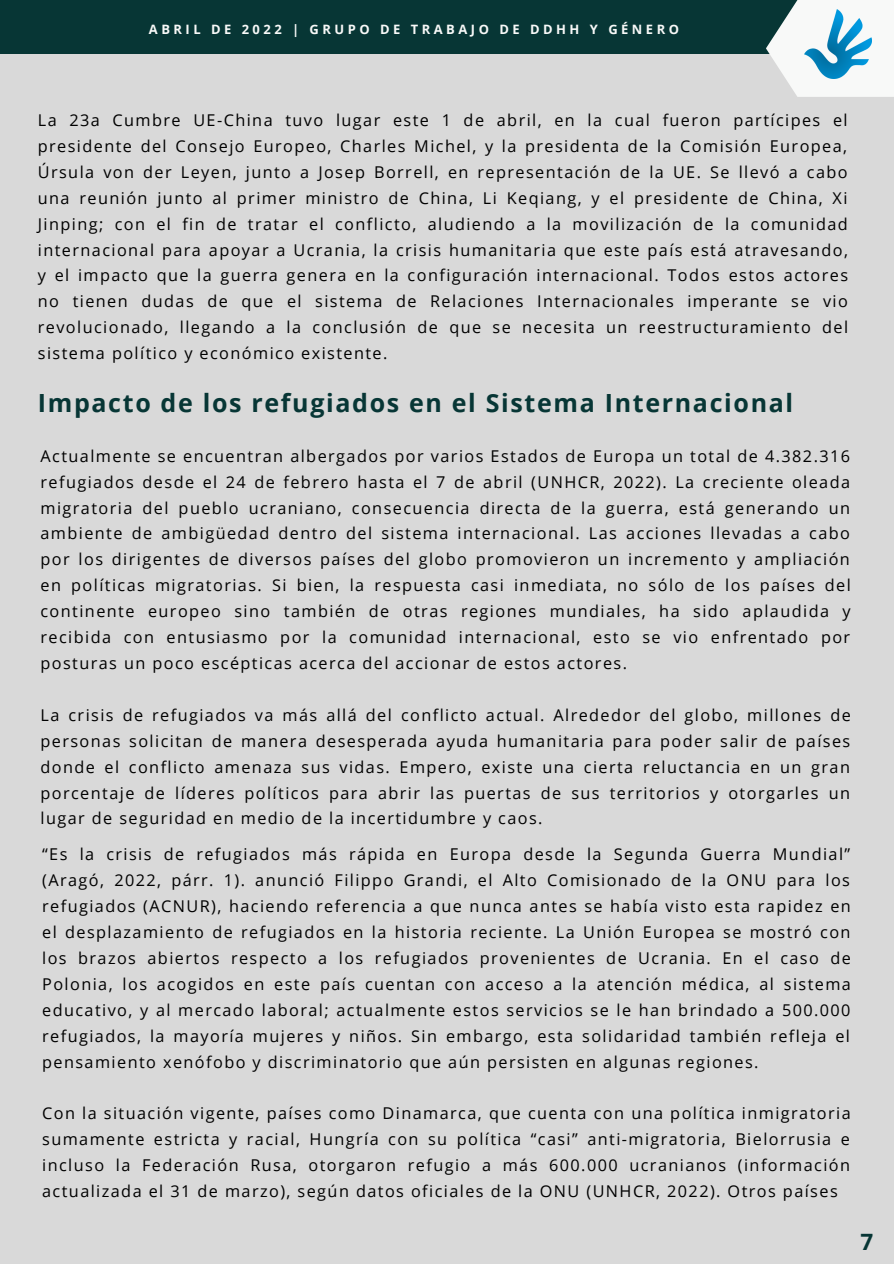
<style>
.page{position:relative;width:894px;height:1264px;background:#fff}
.page>*{position:absolute;margin:0;border:0;box-sizing:border-box;transform-origin:0 0}
.t1{font:700 25.05px "Open Sans";letter-spacing:.065em;color:#073635}
.t2{font:700 22.5px "Open Sans";color:#073635}
.t3{font:16.2px/26px "Open Sans";letter-spacing:.085em;color:#000;text-align:justify}
.t4{font:700 12.9px "Open Sans";letter-spacing:.27em;color:#f8f9f8}
</style>
<div class="page">
<div style="left:0;top:0;width:893px;height:1263px;background:#d9d9d9"></div>
<div style="left:0;top:0;width:893px;height:54px;background:#073635"></div>
<svg style="left:766px;top:0;width:127px;height:97px"></svg>
<img style="left:804px;top:9px;width:67px;height:70px">
<p class="t4" style="left:149px;top:20px;width:531px">ABRIL DE 2022 | GRUPO DE TRABAJO DE DDHH Y GÉNERO</p>
<p class="t3" style="left:38px;top:107px;width:811px">La 23a Cumbre UE-China tuvo lugar este 1 de abril, en la cual fueron partícipes el presidente del Consejo Europeo, Charles Michel, y la presidenta de la Comisión Europea, Úrsula von der Leyen, junto a Josep Borrell, en representación de la UE. Se llevó a cabo una reunión junto al primer ministro de China, Li Keqiang, y el presidente de China, Xi Jinping; con el fin de tratar el conflicto, aludiendo a la movilización de la comunidad internacional para apoyar a Ucrania, la crisis humanitaria que este país está atravesando, y el impacto que la guerra genera en la configuración internacional. Todos estos actores no tienen dudas de que el sistema de Relaciones Internacionales imperante se vio revolucionado, llegando a la conclusión de que se necesita un reestructuramiento del sistema político y económico existente.</p>
<p class="t1" style="left:38px;top:385px;width:756px">Impacto de los refugiados en el Sistema Internacional</p>
<p class="t3" style="left:40px;top:442px;width:811px">Actualmente se encuentran albergados por varios Estados de Europa un total de 4.382.316 refugiados desde el 24 de febrero hasta el 7 de abril (UNHCR, 2022). La creciente oleada migratoria del pueblo ucraniano, consecuencia directa de la guerra, está generando un ambiente de ambigüedad dentro del sistema internacional. Las acciones llevadas a cabo por los dirigentes de diversos países del globo promovieron un incremento y ampliación en políticas migratorias. Si bien, la respuesta casi inmediata, no sólo de los países del continente europeo sino también de otras regiones mundiales, ha sido aplaudida y recibida con entusiasmo por la comunidad internacional, esto se vio enfrentado por posturas un poco escépticas acerca del accionar de estos actores.</p>
<p class="t3" style="left:40px;top:701px;width:811px">La crisis de refugiados va más allá del conflicto actual. Alrededor del globo, millones de personas solicitan de manera desesperada ayuda humanitaria para poder salir de países donde el conflicto amenaza sus vidas. Empero, existe una cierta reluctancia en un gran porcentaje de líderes políticos para abrir las puertas de sus territorios y otorgarles un lugar de seguridad en medio de la incertidumbre y caos.</p>
<p class="t3" style="left:42px;top:841px;width:810px">“Es la crisis de refugiados más rápida en Europa desde la Segunda Guerra Mundial” (Aragó, 2022, párr. 1). anunció Filippo Grandi, el Alto Comisionado de la ONU para los refugiados (ACNUR), haciendo referencia a que nunca antes se había visto esta rapidez en el desplazamiento de refugiados en la historia reciente. La Unión Europea se mostró con los brazos abiertos respecto a los refugiados provenientes de Ucrania. En el caso de Polonia, los acogidos en este país cuentan con acceso a la atención médica, al sistema educativo, y al mercado laboral; actualmente estos servicios se le han brindado a 500.000 refugiados, la mayoría mujeres y niños. Sin embargo, esta solidaridad también refleja el pensamiento xenófobo y discriminatorio que aún persisten en algunas regiones.</p>
<p class="t3" style="left:42px;top:1100px;width:809px">Con la situación vigente, países como Dinamarca, que cuenta con una política inmigratoria sumamente estricta y racial, Hungría con su política “casi” anti-migratoria, Bielorrusia e incluso la Federación Rusa, otorgaron refugio a más 600.000 ucranianos (información actualizada el 31 de marzo), según datos oficiales de la ONU (UNHCR, 2022). Otros países</p>
<p class="t2" style="left:860px;top:1225px;width:14px">7</p>
</div>
